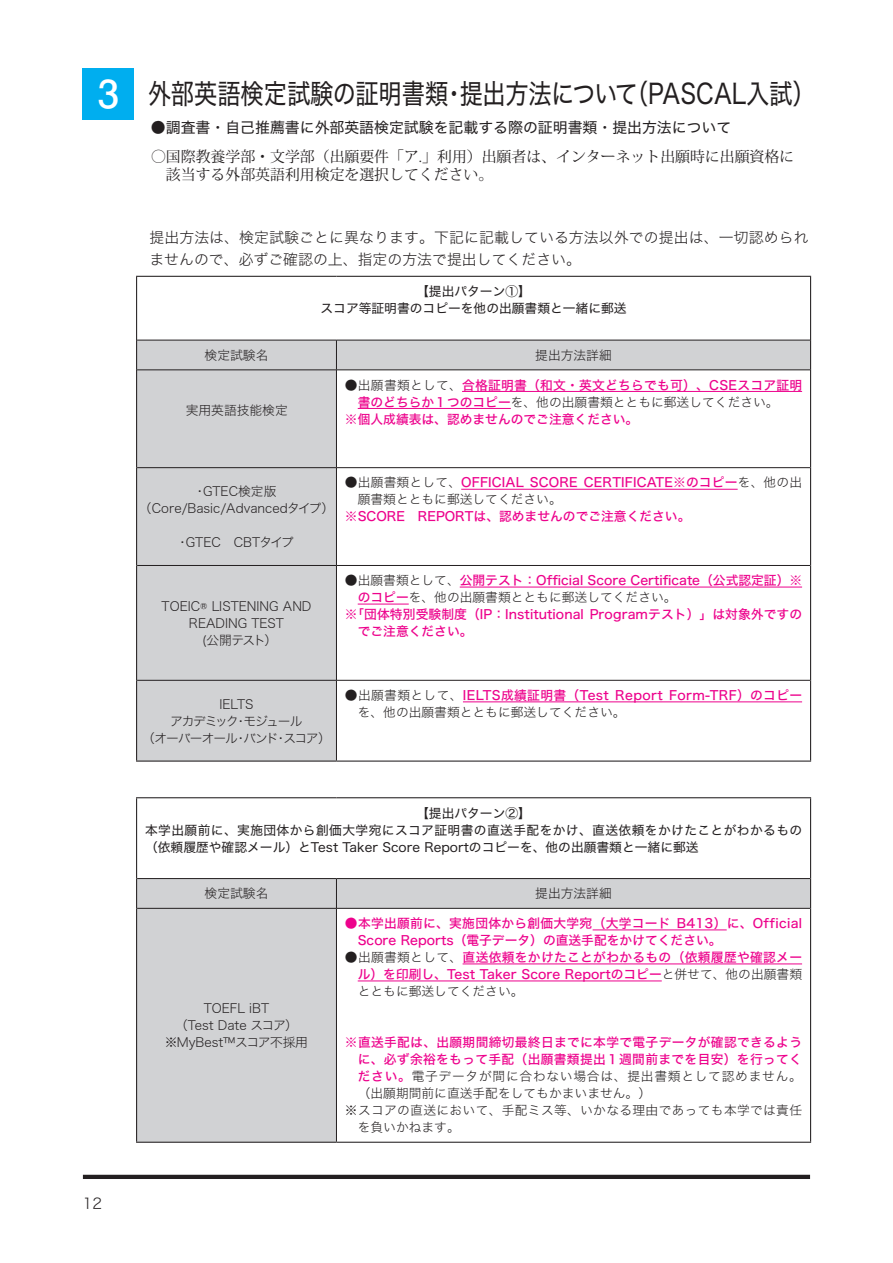
<style>
.page{position:relative;width:893px;height:1263px;background:#fff}
.page>*{position:absolute;margin:0;border:0;box-sizing:border-box;transform-origin:0 0}
.t1{font:27.6px "Hira Kaku Std N W4";color:#231f20;scale:.84 1}
.t2{font:14.85px/22.8px "Hira Kaku Std N W2";letter-spacing:.005em;color:#231f20}
.t3{font:14.85px/17.9px "Koz Min Pr 6 N";color:#221e1f}
.t4{font:14.85px "Hira Kaku Std N W4";color:#231f20}
.t5{font:12.75px/17px "Hira Kaku Std N W5";letter-spacing:.015em;color:#ed028c}
.t6{font:12.75px/17px "Hira Kaku Std N W2";color:#231f20;text-align:center}
.t7{font:12.75px/17px "Hira Kaku Std N W4";color:#231f20;text-align:center}
.t8{font:12.75px "Hira Kaku Std N W2";letter-spacing:.025em;color:#231f20}
.t9{font:12.75px/17px "Hira Kaku Std N W2";letter-spacing:-.085em;color:#231f20;text-align:center}
.t10{font:12.75px "Hira Kaku Std N W2";letter-spacing:.055em;color:#231f20}
.s1{font-family:"Futo Go B101 Pr 6 N";font-weight:700;font-size:38.25px;color:#fff}
.s2{font-family:"Hira Kaku Std N W2";color:#231f20}
.s3{font-family:"Hira Kaku Std N W5";color:#ed028c}
</style>
<div class="page">
<hr style="left:83px;top:1175px;width:727px;height:4px;background:#231f20">
<div style="left:83px;top:68px;width:51px;height:51px;background:#00aeef"></div>
<svg style="left:137px;top:341px;width:673px;height:419px"></svg>
<hr style="left:137px;top:340px;width:199px;height:1px;background:#231f20">
<hr style="left:336px;top:340px;width:474px;height:1px;background:#231f20">
<hr style="left:336px;top:340px;width:1px;height:30px;background:#231f20">
<hr style="left:137px;top:370px;width:199px;height:1px;background:#231f20">
<hr style="left:336px;top:370px;width:474px;height:1px;background:#231f20">
<hr style="left:336px;top:370px;width:1px;height:97px;background:#231f20">
<hr style="left:137px;top:467px;width:199px;height:1px;background:#231f20">
<hr style="left:336px;top:467px;width:474px;height:1px;background:#231f20">
<hr style="left:336px;top:468px;width:1px;height:97px;background:#231f20">
<hr style="left:137px;top:565px;width:199px;height:1px;background:#231f20">
<hr style="left:336px;top:565px;width:474px;height:1px;background:#231f20">
<hr style="left:336px;top:566px;width:1px;height:114px;background:#231f20">
<hr style="left:137px;top:680px;width:199px;height:1px;background:#231f20">
<hr style="left:336px;top:680px;width:474px;height:1px;background:#231f20">
<hr style="left:336px;top:680px;width:1px;height:80px;background:#231f20">
<hr style="left:136px;top:276px;width:200px;height:1px;background:#231f20">
<hr style="left:136px;top:277px;width:1px;height:63px;background:#231f20">
<hr style="left:336px;top:276px;width:475px;height:1px;background:#231f20">
<hr style="left:810px;top:277px;width:1px;height:63px;background:#231f20">
<hr style="left:136px;top:340px;width:1px;height:30px;background:#231f20">
<hr style="left:810px;top:340px;width:1px;height:30px;background:#231f20">
<hr style="left:136px;top:370px;width:1px;height:98px;background:#231f20">
<hr style="left:810px;top:370px;width:1px;height:98px;background:#231f20">
<hr style="left:136px;top:468px;width:1px;height:97px;background:#231f20">
<hr style="left:810px;top:468px;width:1px;height:97px;background:#231f20">
<hr style="left:136px;top:565px;width:1px;height:115px;background:#231f20">
<hr style="left:810px;top:565px;width:1px;height:115px;background:#231f20">
<hr style="left:136px;top:680px;width:1px;height:80px;background:#231f20">
<hr style="left:810px;top:680px;width:1px;height:80px;background:#231f20">
<hr style="left:136px;top:760px;width:200px;height:2px;background:#231f20">
<hr style="left:336px;top:760px;width:475px;height:2px;background:#231f20">
<hr style="left:462px;top:391px;width:340px;height:1px;background:#ed028c">
<hr style="left:358px;top:408px;width:153px;height:1px;background:#ed028c">
<hr style="left:461px;top:489px;width:277px;height:1px;background:#ed028c">
<hr style="left:460px;top:587px;width:342px;height:1px;background:#ed028c">
<hr style="left:358px;top:604px;width:51px;height:1px;background:#ed028c">
<hr style="left:463px;top:701px;width:339px;height:1px;background:#ed028c">
<svg style="left:137px;top:879px;width:673px;height:263px"></svg>
<hr style="left:136px;top:797px;width:200px;height:1px;background:#231f20">
<hr style="left:136px;top:798px;width:1px;height:80px;background:#231f20">
<hr style="left:336px;top:797px;width:475px;height:1px;background:#231f20">
<hr style="left:810px;top:798px;width:1px;height:80px;background:#231f20">
<hr style="left:136px;top:878px;width:1px;height:30px;background:#231f20">
<hr style="left:810px;top:878px;width:1px;height:30px;background:#231f20">
<hr style="left:136px;top:908px;width:1px;height:234px;background:#231f20">
<hr style="left:810px;top:908px;width:1px;height:234px;background:#231f20">
<hr style="left:136px;top:1142px;width:200px;height:1px;background:#231f20">
<hr style="left:336px;top:1142px;width:475px;height:1px;background:#231f20">
<hr style="left:137px;top:878px;width:199px;height:1px;background:#231f20">
<hr style="left:336px;top:878px;width:474px;height:1px;background:#231f20">
<svg style="left:336px;top:879px;width:1px;height:29px"></svg>
<hr style="left:137px;top:908px;width:199px;height:1px;background:#231f20">
<hr style="left:336px;top:908px;width:474px;height:1px;background:#231f20">
<hr style="left:336px;top:908px;width:1px;height:234px;background:#231f20">
<hr style="left:593px;top:929px;width:134px;height:1px;background:#ed028c">
<hr style="left:463px;top:963px;width:339px;height:1px;background:#ed028c">
<hr style="left:358px;top:981px;width:304px;height:1px;background:#ed028c">
<h1 class="t1" style="left:98px;top:73px;width:856px"><span class="s1">3</span> 外部英語検定試験の証明書類・提出方法について（PASCAL入試）</h1>
<p class="t4" style="left:151px;top:116px;width:582px">●調査書・自己推薦書に外部英語検定試験を記載する際の証明書類・提出方法について</p>
<p class="t3" style="left:151px;top:148px;width:645px">◯国際教養学部・文学部（出願要件「ア.」利用）出願者は、インターネット出願時に出願資格に　該当する外部英語利用検定を選択してください。</p>
<p class="t2" style="left:149px;top:225px;width:661px">提出方法は、検定試験ごとに異なります。下記に記載している方法以外での提出は、一切認められませんので、必ずご確認の上、指定の方法で提出してください。</p>
<p class="t7" style="left:320px;top:283px;width:308px">【提出パターン①】<br>スコア等証明書のコピーを他の出願書類と一緒に郵送</p>
<p class="t6" style="left:205px;top:346px;width:65px">検定試験名</p>
<p class="t6" style="left:535px;top:346px;width:78px">提出方法詳細</p>
<p class="t6" style="left:186px;top:401px;width:104px">実用英語技能検定</p>
<p class="t5" style="left:345px;top:376px;width:459px"><span class="s2">●出願書類として、</span>合格証明書（和文・英文どちらでも可）、CSEスコア証明</p>
<p class="t6" style="left:358px;top:393px;width:422px"><span class="s3">書のどちらか１つのコピー</span>を、他の出願書類とともに郵送してください。</p>
<p class="t5" style="left:345px;top:410px;width:295px">※個人成績表は、認めませんのでご注意ください。</p>
<p class="t6" style="left:139px;top:482px;width:197px">・GTEC検定版（Core/Basic/Advancedタイプ）</p>
<p class="t6" style="left:176px;top:533px;width:119px">・GTEC　CBTタイプ</p>
<p class="t6" style="left:162px;top:597px;width:151px">TOEIC® LISTENING AND<br>READING TEST<br>(公開テスト）</p>
<p class="t9" style="left:142px;top:695px;width:190px">IELTS<br>アカデミック・モジュール<br>（オーバーオール・バンド・スコア）</p>
<p class="t5" style="left:345px;top:474px;width:459px"><span class="s2">●出願書類として、</span>OFFICIAL SCORE CERTIFICATE※のコピー<span class="s2">を、他の出</span></p>
<p class="t6" style="left:358px;top:491px;width:206px">願書類とともに郵送してください。</p>
<p class="t5" style="left:345px;top:508px;width:347px">※SCORE　REPORTは、認めませんのでご注意ください。</p>
<p class="t5" style="left:345px;top:572px;width:459px"><span class="s2">●出願書類として、</span>公開テスト：Official Score Certificate（公式認定証）※</p>
<p class="t6" style="left:358px;top:589px;width:320px"><span class="s3">のコピー</span>を、他の出願書類とともに郵送してください。</p>
<p class="t5" style="left:358px;top:606px;width:446px;text-indent:-13px">※｢団体特別受験制度（IP：Institutional Programテスト）」は対象外ですのでご注意ください。</p>
<p class="t5" style="left:345px;top:687px;width:459px"><span class="s2">●出願書類として、</span>IELTS成績証明書（Test Report Form-TRF）のコピー</p>
<p class="t6" style="left:358px;top:703px;width:269px">を、他の出願書類とともに郵送してください。</p>
<p class="t7" style="left:145px;top:804px;width:659px;text-align:left;text-indent:271px">【提出パターン②】<br>本学出願前に、実施団体から創価大学宛にスコア証明書の直送手配をかけ、直送依頼をかけたことがわかるもの（依頼履歴や確認メール）とTest Taker Score Reportのコピーを、他の出願書類と一緒に郵送</p>
<p class="t6" style="left:205px;top:885px;width:65px">検定試験名</p>
<p class="t6" style="left:535px;top:885px;width:78px">提出方法詳細</p>
<p class="t2" style="left:83px;top:1192px;width:21px">12</p>
<p class="t6" style="left:165px;top:999px;width:145px">TOEFL iBT<br>（Test Date スコア）※MyBest™スコア不採用</p>
<p class="t5" style="left:358px;top:915px;width:446px;text-indent:-13px">●本学出願前に、実施団体から創価大学宛（大学コード B413）に、Official<br>Score Reports（電子データ）の直送手配をかけてください。</p>
<p class="t5" style="left:345px;top:949px;width:459px;text-align:right"><span class="s2">●出願書類として、</span>直送依頼をかけたことがわかるもの（依頼履歴や確認メール）を印刷し、Test Taker Score Reportのコピー<span class="s2">と併せて、他の出願書類</span></p>
<p class="t6" style="left:358px;top:982px;width:167px">とともに郵送してください。</p>
<p class="t5" style="left:345px;top:1034px;width:459px;text-align:right">※直送手配は、出願期間締切最終日までに本学で電子データが確認できるように、必ず余裕をもって手配（出願書類提出１週間前までを目安）を行ってく</p>
<p class="t10" style="left:358px;top:1067px;width:446px"><span class="s3">ださい。</span>電子データが間に合わない場合は、提出書類として認めません。</p>
<p class="t6" style="left:358px;top:1084px;width:295px">（出願期間前に直送手配をしてもかまいません。）</p>
<p class="t8" style="left:345px;top:1101px;width:459px">※スコアの直送において、手配ミス等、いかなる理由であっても本学では責任</p>
<p class="t6" style="left:358px;top:1118px;width:104px">を負いかねます。</p>
</div>
